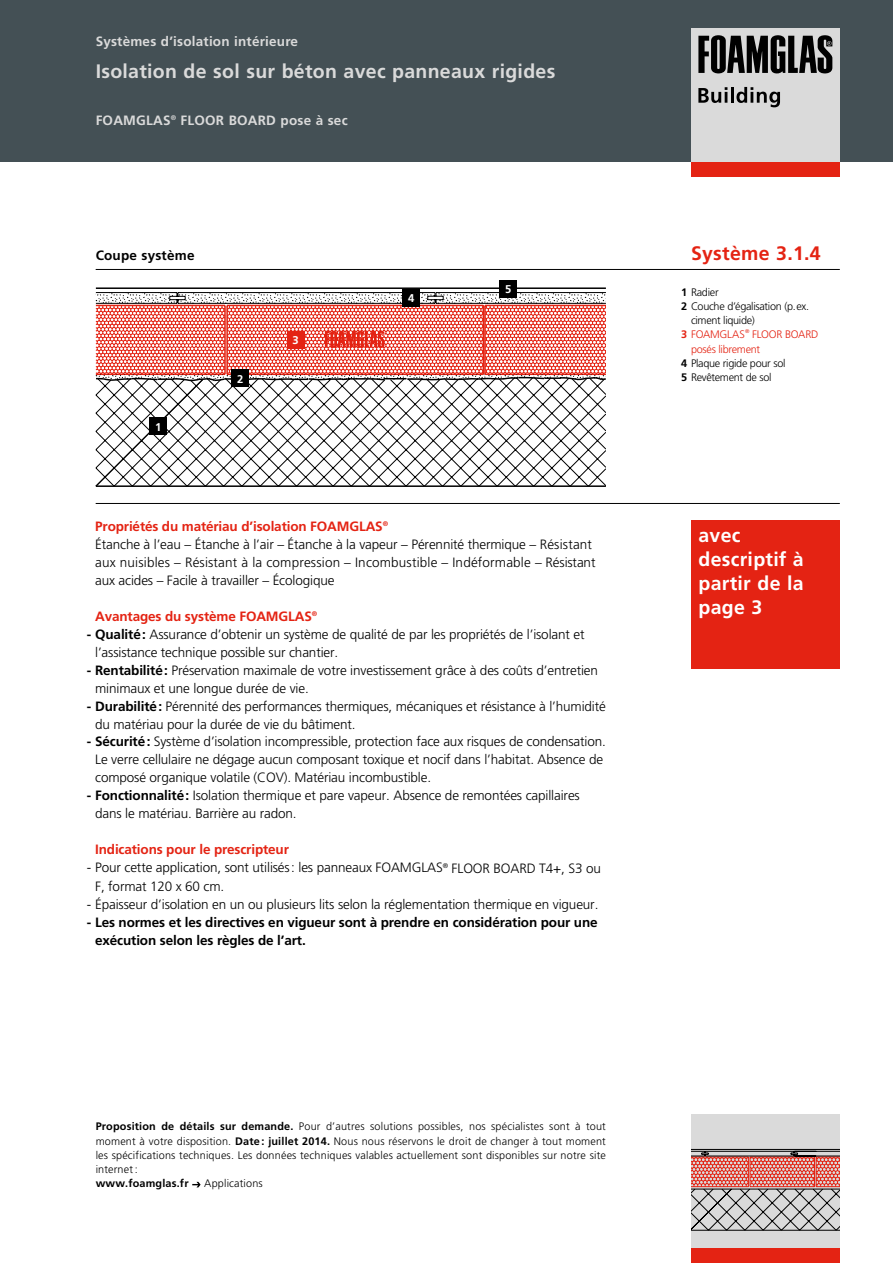
<style>
.page{position:relative;width:893px;height:1263px;background:#fff}
.page>*{position:absolute;margin:0;border:0;box-sizing:border-box;transform-origin:0 0}
.t1{font:700 19.5px "Frutiger LT Pro";letter-spacing:.015em;color:#dadada}
.t2{font:700 19.5px/24px "Frutiger LT Pro";letter-spacing:.015em;color:#fff}
.t3{font:700 19.5px "Frutiger LT Std";letter-spacing:.015em;color:#e42313}
.t4{font:300 13.5px/18px "Frutiger LT Pro";letter-spacing:-.01em;color:#000}
.t5{font:700 13.5px/18px "Frutiger LT Pro";letter-spacing:-.01em;color:#000}
.t6{font:700 13.5px "Frutiger LT Pro";letter-spacing:.015em;color:#dadada}
.t7{font:700 13.5px "Frutiger LT Pro";letter-spacing:-.01em;color:#e42313}
.t8{font:700 13.5px "Frutiger LT Pro";letter-spacing:.015em;color:#000}
.t9{font:700 11.25px "Frutiger LT Pro";color:#fff}
.t10{font:300 10.8px/14.2px "Frutiger LT Pro";letter-spacing:-.02em;color:#000;text-align:justify}
.t11{font:300 10.8px "Frutiger LT Pro";letter-spacing:-.02em;color:#e42313}
.t12{font:700 10.8px "Frutiger LT Pro";letter-spacing:.015em;color:#000}
.t13{font:300 10.8px "Frutiger LT Pro";letter-spacing:.015em;color:#000}
.t14{font:300 5.4px "Frutiger LT Pro";color:#e42313}
.s1{font-weight:700;color:#e42313}
.s2{font-weight:700}
</style>
<div class="page">
<div style="left:0;top:0;width:893px;height:162px;background:#445055"></div>
<div style="left:691px;top:28px;width:149px;height:134px;background:#dadada"></div>
<div style="left:691px;top:162px;width:149px;height:15px;background:#e42313"></div>
<svg style="left:698px;top:35px;width:134px;height:38px"></svg>
<svg style="left:698px;top:87px;width:29px;height:16px"></svg>
<hr style="left:731px;top:87px;width:3px;height:16px;background:#000">
<svg style="left:736px;top:87px;width:44px;height:20px"></svg>
<div style="left:691px;top:1248px;width:149px;height:15px;background:#e42313"></div>
<svg style="left:192px;top:1182px;width:9px;height:5px"></svg>
<hr style="left:96px;top:269px;width:744px;height:1px;background:#000">
<div style="left:691px;top:520px;width:149px;height:149px;background:#e42313"></div>
<div style="left:691px;top:1114px;width:149px;height:134px;background:#dadada"></div>
<hr style="left:691px;top:1149px;width:149px;height:1px;background:#000">
<svg style="left:691px;top:1151px;width:149px;height:80px"></svg>
<hr style="left:96px;top:287px;width:510px;height:2px;background:#000">
<svg style="left:96px;top:380px;width:510px;height:107px"></svg>
<svg style="left:96px;top:292px;width:510px;height:88px"></svg>
<div style="left:150px;top:418px;width:17px;height:17px;background:#000"></div>
<div style="left:232px;top:370px;width:17px;height:17px;background:#000"></div>
<div style="left:287px;top:332px;width:17px;height:17px;background:#e42313"></div>
<div style="left:403px;top:290px;width:17px;height:17px;background:#000"></div>
<div style="left:500px;top:281px;width:17px;height:17px;background:#000"></div>
<hr style="left:96px;top:503px;width:744px;height:1px;background:#000">
<p class="t6" style="left:96px;top:34px;width:204px">Systèmes d’isolation intérieure</p>
<h1 class="t1" style="left:96px;top:60px;width:461px">Isolation de sol sur béton avec panneaux rigides</h1>
<p class="t6" style="left:96px;top:113px;width:253px">FOAMGLAS<sup>®</sup> FLOOR BOARD pose à sec</p>
<p class="t8" style="left:96px;top:248px;width:100px">Coupe système</p>
<p class="t9" style="left:155px;top:420px;width:8px">1</p>
<p class="t9" style="left:237px;top:372px;width:8px">2</p>
<p class="t9" style="left:292px;top:334px;width:8px">3</p>
<p class="t9" style="left:408px;top:292px;width:8px">4</p>
<p class="t9" style="left:505px;top:283px;width:8px">5</p>
<p class="t4" style="left:95px;top:517px;width:502px"><span class="s1">Propriétés du matériau d’isolation FOAMGLAS</span><sup>®<br></sup>Étanche à l’eau – Étanche à l’air – Étanche à la vapeur – Pérennité thermique – Résistant aux nuisibles – Résistant à la compression – Incombustible – Indéformable – Résistant aux acides – Facile à travailler – Écologique</p>
<p class="t7" style="left:95px;top:608px;width:224px">Avantages du système FOAMGLAS<sup>®</sup></p>
<p class="t4" style="left:95px;top:625px;width:491px;text-indent:-9px"><span class="s2">- Qualité:</span> Assurance d’obtenir un système de qualité de par les propriétés de l’isolant et l’assistance technique possible sur chantier.</p>
<p class="t4" style="left:95px;top:661px;width:504px;text-indent:-9px"><span class="s2">- Rentabilité:</span> Préservation maximale de votre investissement grâce à des coûts d’entretien minimaux et une longue durée de vie.</p>
<p class="t4" style="left:95px;top:697px;width:512px;text-indent:-9px"><span class="s2">- Durabilité:</span> Pérennité des performances thermiques, mécaniques et résistance à l’humidité du matériau pour la durée de vie du bâtiment.</p>
<p class="t4" style="left:95px;top:733px;width:512px;text-indent:-9px"><span class="s2">- Sécurité:</span> Système d’isolation incompressible, protection face aux risques de condensation.<br>Le verre cellulaire ne dégage aucun composant toxique et nocif dans l’habitat. Absence de composé organique volatile (COV). Matériau incombustible.</p>
<p class="t4" style="left:95px;top:787px;width:486px;text-indent:-9px"><span class="s2">- Fonctionnalité:</span> Isolation thermique et pare vapeur. Absence de remontées capillaires dans le matériau. Barrière au radon.</p>
<p class="t7" style="left:95px;top:842px;width:195px">Indications pour le prescripteur</p>
<p class="t4" style="left:95px;top:859px;width:507px;text-indent:-9px">- Pour cette application, sont utilisés: les panneaux FOAMGLAS<sup>®</sup> FLOOR BOARD T4+, S3 ou<br>F, format 120 x 60 cm.</p>
<p class="t4" style="left:87px;top:895px;width:513px">- Épaisseur d’isolation en un ou plusieurs lits selon la réglementation thermique en vigueur.</p>
<p class="t5" style="left:95px;top:913px;width:504px;text-indent:-9px">- Les normes et les directives en vigueur sont à prendre en considération pour une exécution selon les règles de l’art.</p>
<p class="t10" style="left:96px;top:1120px;width:512px"><span class="s2">Proposition de détails sur demande.</span> Pour d’autres solutions possibles, nos spécialistes sont à tout moment à votre disposition. <span class="s2">Date : juillet 2014.</span> Nous nous réservons le droit de changer à tout moment les spécifications techniques. Les données techniques valables actuellement sont disponibles sur notre site internet:</p>
<p class="t12" style="left:96px;top:1177px;width:94px">www.foamglas.fr</p>
<p class="t13" style="left:204px;top:1177px;width:60px">Applications</p>
<h1 class="t3" style="left:691px;top:242px;width:131px">Système 3.1.4</h1>
<p class="t10" style="left:681px;top:285px;width:39px"><span class="s2">1</span> Radier</p>
<p class="t10" style="left:681px;top:299px;width:130px"><span class="s2">2</span> Couche d’égalisation (p.ex.</p>
<p class="t10" style="left:691px;top:313px;width:65px">ciment liquide)</p>
<p class="t11" style="left:681px;top:328px;width:65px"><span class="s2">3</span> FOAMGLAS</p>
<p class="t14" style="left:745px;top:328px;width:6px">®</p>
<p class="t11" style="left:752px;top:328px;width:68px">FLOOR BOARD</p>
<p class="t11" style="left:691px;top:343px;width:71px">posés librement</p>
<p class="t10" style="left:681px;top:356px;width:106px"><span class="s2">4</span> Plaque rigide pour sol</p>
<p class="t10" style="left:681px;top:370px;width:92px"><span class="s2">5</span> Revêtement de sol</p>
<h1 class="t2" style="left:698px;top:523px;width:107px">avec descriptif à partir de la page 3</h1>
</div>
